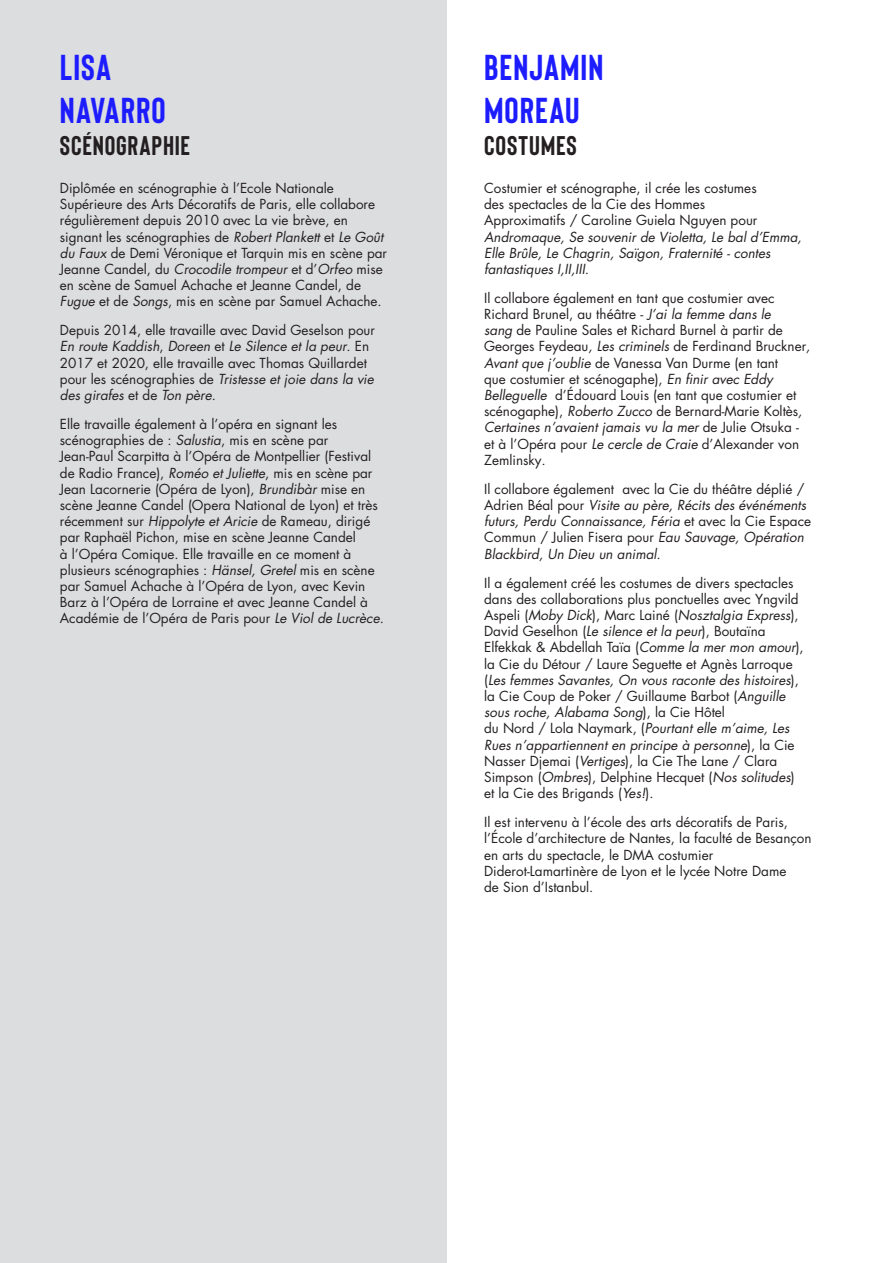
<style>
.page{position:relative;width:893px;height:1263px;background:#fff}
.page>*{position:absolute;margin:0;border:0;box-sizing:border-box;transform-origin:0 0}
.t1{font:700 36px/43.2px "Bison";letter-spacing:.025em;color:#1c1cff}
.t2{font:700 27px "Bison";letter-spacing:.03em;color:#231f20}
.t3{font:13.5px/16.2px "Futura Std";color:#231f20}
.t4{font:italic 13.5px/16.2px "Futura Std";color:#231f20}
.s1{font-style:italic}
.s2{font-style:normal}
</style>
<div class="page">
<div style="left:0;top:0;width:446px;height:1263px;background:#dcdddf"></div>
<p class="t1" style="left:60px;top:44px;width:107px">LISA<br>NAVARRO</p>
<p class="t2" style="left:60px;top:129px;width:132px">SCÉNOGRAPHIE</p>
<p class="t3" style="left:60px;top:180px;width:329px">Diplômée en scénographie à l’Ecole Nationale Supérieure des Arts Décoratifs de Paris, elle collabore régulièrement depuis 2010 avec La vie brève, en signant les scénographies de <span class="s1">Robert Plankett</span> et <span class="s1">Le Goût du Faux</span> de Demi Véronique et Tarquin mis en scène par Jeanne Candel, du <span class="s1">Crocodile trompeur</span> et d’<span class="s1">Orfeo</span> mise en scène de Samuel Achache et Jeanne Candel, de <span class="s1">Fugue</span> et de <span class="s1">Songs</span>, mis en scène par Samuel Achache.</p>
<p class="t3" style="left:60px;top:322px;width:317px">Depuis 2014, elle travaille avec David Geselson pour <span class="s1">En route Kaddish</span>, <span class="s1">Doreen</span> et <span class="s1">Le Silence et la peur</span>. En 2017 et 2020, elle travaille avec Thomas Quillardet pour les scénographies de <span class="s1">Tristesse et joie dans la vie des girafes</span> et de <span class="s1">Ton père</span>.</p>
<p class="t3" style="left:60px;top:416px;width:325px">Elle travaille également à l’opéra en signant les scénographies de : <span class="s1">Salustia</span>, mis en scène par Jean-Paul Scarpitta à l’Opéra de Montpellier (Festival de Radio France), <span class="s1">Roméo et Juliette</span>, mis en scène par Jean Lacornerie (Opéra de Lyon), <span class="s1">Brundibàr</span> mise en scène Jeanne Candel (Opera National de Lyon) et très récemment sur <span class="s1">Hippolyte et Aricie</span> de Rameau, dirigé par Raphaël Pichon, mise en scène Jeanne Candel<br>à l’Opéra Comique. Elle travaille en ce moment à plusieurs scénographies : <span class="s1">Hänsel, Gretel</span> mis en scène par Samuel Achache à l’Opéra de Lyon, avec Kevin Barz à l’Opéra de Lorraine et avec Jeanne Candel à Académie de l’Opéra de Paris pour <span class="s1">Le Viol de Lucrèce</span>.</p>
<p class="t1" style="left:484px;top:44px;width:121px">BENJAMIN<br>MOREAU</p>
<p class="t2" style="left:484px;top:129px;width:94px">COSTUMES</p>
<p class="t4" style="left:484px;top:180px;width:319px"><span class="s2">Costumier et scénographe, il crée les costumes<br>des spectacles de la Cie des Hommes<br>Approximatifs / Caroline Guiela Nguyen pour </span>Andromaque, Se souvenir de Violetta, Le bal d’Emma, Elle Brûle, Le Chagrin, Saïgon, Fraternité - contes fantastiques I,II,III.</p>
<p class="t3" style="left:484px;top:290px;width:328px">Il collabore également en tant que costumier avec Richard Brunel, au théâtre - <span class="s1">J’ai la femme dans le<br>sang</span> de Pauline Sales et Richard Burnel à partir de Georges Feydeau<span class="s1">, Les criminels</span> de Ferdinand Bruckner<span class="s1">, Avant que j’oublie</span> de Vanessa Van Durme (en tant<br>que costumier et scénogaphe), <span class="s1">En finir avec Eddy Belleguelle</span> d’Édouard Louis (en tant que costumier et scénogaphe), <span class="s1">Roberto Zucco</span> de Bernard-Marie Koltès<span class="s1">, Certaines n’avaient jamais vu la mer</span> de Julie Otsuka - et à l’Opéra pour <span class="s1">Le cercle de Craie</span> d’Alexander von Zemlinsky<span class="s1">.</span></p>
<p class="t4" style="left:484px;top:481px;width:328px"><span class="s2">Il collabore également avec la Cie du théâtre déplié / Adrien Béal pour</span> Visite au père, Récits des événéments futurs, Perdu Connaissance, Féria <span class="s2">et avec la Cie Espace Commun / Julien Fisera pour</span> Eau Sauvage, Opération Blackbird, Un Dieu un animal.</p>
<p class="t3" style="left:484px;top:575px;width:321px">Il a également créé les costumes de divers spectacles dans des collaborations plus ponctuelles avec Yngvild Aspeli (<span class="s1">Moby Dick</span>), Marc Lainé (<span class="s1">Nosztalgia Express</span>), David Geselhon (<span class="s1">Le silence et la peur</span>), Boutaïna Elfekkak &amp; Abdellah Taïa (<span class="s1">Comme la mer mon amour</span>), la Cie du Détour / Laure Seguette et Agnès Larroque (<span class="s1">Les femmes Savantes, On vous raconte des histoires</span>), la Cie Coup de Poker / Guillaume Barbot (<span class="s1">Anguille sous roche, Alabama Song</span>), la Cie Hôtel<br>du Nord / Lola Naymark, (<span class="s1">Pourtant elle m’aime, Les Rues n’appartiennent en principe à personne</span>), la Cie Nasser Djemai (<span class="s1">Vertiges</span>), la Cie The Lane / Clara Simpson (<span class="s1">Ombres</span>), Delphine Hecquet (<span class="s1">Nos solitudes</span>) et la Cie des Brigands (<span class="s1">Yes!</span>).</p>
<p class="t3" style="left:484px;top:814px;width:329px">Il est intervenu à l’école des arts décoratifs de Paris, l’École d’architecture de Nantes, la faculté de Besançon en arts du spectacle, le DMA costumier Diderot-Lamartinère de Lyon et le lycée Notre Dame<br>de Sion d’Istanbul.</p>
</div>
